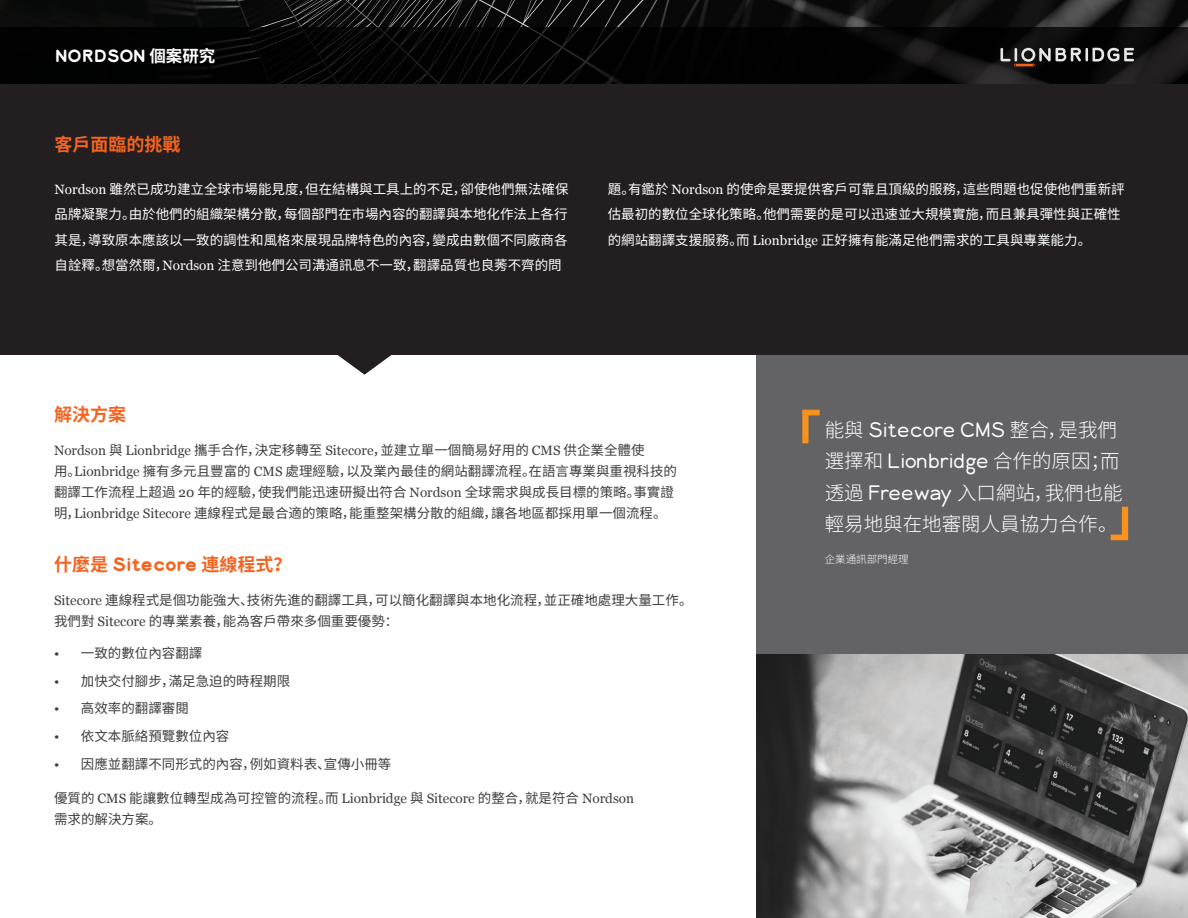
<style>
.page{position:relative;width:1188px;height:918px;background:#fff}
.page>*{position:absolute;margin:0;border:0;box-sizing:border-box;transform-origin:0 0}
.t1{font:700 52.5px "Noto Sans CJ Ksc";color:#f7931d}
.t2{font:300 19.5px/31.5px "Noto Sans CJ Ksc";color:#fff}
.t3{font:700 18px "Noto Sans CJ Ksc";color:#f36421}
.t4{font:700 16.5px "Lionbridge Sans";letter-spacing:-.015em;color:#fff}
.t5{font:13.5px/21px "Noto Sans CJ Ksc";color:#3e3e3f}
.t6{font:13.5px/25.5px "Noto Sans CJ Ksc";color:#fff;text-align:justify}
.t7{font:300 10.5px "Noto Sans CJ Ksc";color:#fff}
.s1{font-family:"Noto Sans CJ Ksc"}
.s2{font-family:"Georgia"}
.s3{font-family:"Lionbridge Sans"}
</style>
<div class="page">
<div style="left:756px;top:354px;width:432px;height:301px;background:#636366"></div>
<img style="left:756px;top:655px;width:432px;height:263px">
<div style="left:0;top:0;width:1188px;height:354px;background:#231f20"></div>
<img style="left:0;top:0;width:1188px;height:27px">
<svg style="left:336px;top:354px;width:57px;height:21px"></svg>
<svg style="left:0;top:27px;width:1188px;height:56px;background:#050505"></svg>
<svg style="left:1000px;top:48px;width:134px;height:18px;background:#535050"></svg>
<p class="t4" style="left:55px;top:44px;width:162px">NORDSON <span class="s1">個案研究</span></p>
<p class="t3" style="left:55px;top:135px;width:127px">客戶面臨的挑戰</p>
<p class="t6" style="left:55px;top:176px;width:516px"><span class="s2">Nordson</span> 雖然已成功建立全球市場能見度，但在結構與工具上的不足，卻使他們無法確保品牌凝聚力。由於他們的組織架構分散，每個部門在市場內容的翻譯與本地化作法上各行其是，導致原本應該以一致的調性和風格來展現品牌特色的內容，變成由數個不同廠商各自詮釋。想當然爾，<span class="s2">Nordson</span> 注意到他們公司溝通訊息不一致，翻譯品質也良莠不齊的問</p>
<p class="t6" style="left:608px;top:176px;width:519px;text-align:left">題。有鑑於 <span class="s2">Nordson</span> 的使命是要提供客戶可靠且頂級的服務，這些問題也促使他們重新評估最初的數位全球化策略。他們需要的是可以迅速並大規模實施，而且兼具彈性與正確性的網站翻譯支援服務。而 <span class="s2">Lionbridge</span> 正好擁有能滿足他們需求的工具與專業能力。</p>
<p class="t3" style="left:54px;top:404px;width:73px">解決方案</p>
<p class="t5" style="left:54px;top:440px;width:625px"><span class="s2">Nordson</span> 與 <span class="s2">Lionbridge</span> 攜手合作，決定移轉至 <span class="s2">Sitecore</span>，並建立單一個簡易好用的 <span class="s2">CMS</span> 供企業全體使<br>用。<span class="s2">Lionbridge</span> 擁有多元且豐富的 <span class="s2">CMS</span> 處理經驗，以及業內最佳的網站翻譯流程。在語言專業與重視科技的翻譯工作流程上超過 <span class="s2">20</span> 年的經驗，使我們能迅速研擬出符合 <span class="s2">Nordson</span> 全球需求與成長目標的策略。事實證明，<span class="s2">Lionbridge Sitecore</span> 連線程式是最合適的策略，能重整架構分散的組織，讓各地區都採用單一個流程。</p>
<p class="t3" style="left:54px;top:554px;width:239px">什麼是 <span class="s3">Sitecore</span> 連線程式？</p>
<p class="t5" style="left:54px;top:590px;width:640px"><span class="s2">Sitecore</span> 連線程式是個功能強大、技術先進的翻譯工具，可以簡化翻譯與本地化流程，並正確地處理大量工作。我們對 <span class="s2">Sitecore</span> 的專業素養，能為客戶帶來多個重要優勢：</p>
<p class="t5" style="left:54px;top:643px;width:150px"><span class="s2">•</span> 一致的數位內容翻譯</p>
<p class="t5" style="left:54px;top:671px;width:238px"><span class="s2">•</span> 加快交付腳步，滿足急迫的時程期限</p>
<p class="t5" style="left:54px;top:698px;width:136px"><span class="s2">•</span> 高效率的翻譯審閱</p>
<p class="t5" style="left:54px;top:726px;width:177px"><span class="s2">•</span> 依文本脈絡預覽數位內容</p>
<p class="t5" style="left:54px;top:754px;width:339px"><span class="s2">•</span> 因應並翻譯不同形式的內容，例如資料表、宣傳小冊等</p>
<p class="t5" style="left:54px;top:788px;width:582px">優質的 <span class="s2">CMS</span> 能讓數位轉型成為可控管的流程。而 <span class="s2">Lionbridge</span> 與 <span class="s2">Sitecore</span> 的整合，就是符合 <span class="s2">Nordson</span>需求的解決方案。</p>
<p class="t1" style="left:769px;top:406px;width:54px">「</p>
<p class="t2" style="left:825px;top:414px;width:299px">能與 <span class="s3">Sitecore CMS</span> 整合，是我們選擇和 <span class="s3">Lionbridge</span> 合作的原因；而透過 <span class="s3">Freeway</span> 入口網站，我們也能輕易地與在地審閱人員協力合作。</p>
<p class="t7" style="left:825px;top:553px;width:85px">企業通訊部門經理</p>
<p class="t1" style="left:1109px;top:487px;width:54px">」</p>
</div>
